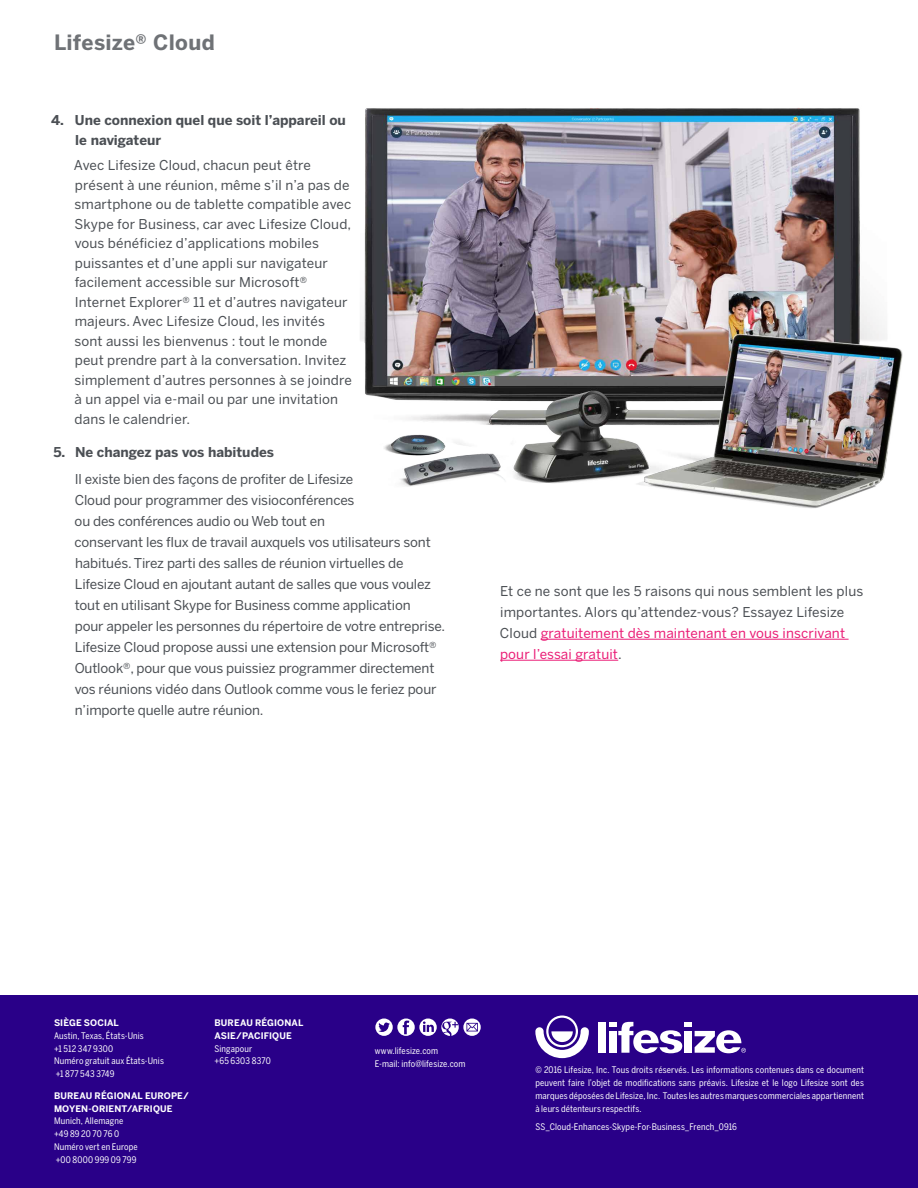
<style>
.page{position:relative;width:918px;height:1188px;background:#fff}
.page>*{position:absolute;margin:0;border:0;box-sizing:border-box;transform-origin:0 0}
.t1{font:700 21px "Benton Sans";letter-spacing:.01em;color:#6f7276}
.t2{font:13.5px/19.5px "Benton Sans";letter-spacing:.01em;color:#4b4f54}
.t3{font:13.5px/21px "Benton Sans";letter-spacing:-.01em;color:#4b4f54}
.t4{font:700 13.5px/19.5px "Benton Sans";color:#4b4f54}
.t5{font:9px/12.8px "Benton Sans Cond";letter-spacing:.015em;color:#fff}
.t6{font:700 9px/12.8px "Benton Sans";letter-spacing:.01em;color:#fff}
.s1{color:#ea1d76}
</style>
<div class="page">
<div style="left:0;top:996px;width:918px;height:192px;background:#290088"></div>
<svg style="left:535px;top:1016px;width:54px;height:42px"></svg>
<div style="left:609px;top:1022px;width:8px;height:5px;background:#fff"></div>
<div style="left:609px;top:1031px;width:8px;height:22px;background:#fff"></div>
<div style="left:598px;top:1022px;width:7px;height:31px;background:#fff"></div>
<div style="left:684px;top:1022px;width:8px;height:5px;background:#fff"></div>
<div style="left:684px;top:1031px;width:8px;height:22px;background:#fff"></div>
<svg style="left:695px;top:1030px;width:51px;height:23px"></svg>
<svg style="left:618px;top:1022px;width:64px;height:31px"></svg>
<svg style="left:375px;top:1019px;width:106px;height:17px"></svg>
<img style="left:360px;top:108px;width:543px;height:400px">
<hr style="left:541px;top:639px;width:308px;height:1px;background:#ea1d76">
<hr style="left:500px;top:660px;width:118px;height:1px;background:#ea1d76">
<h1 class="t1" style="left:54px;top:30px;width:162px">Lifesize® Cloud</h1>
<p class="t4" style="left:75px;top:111px;width:272px;text-indent:-24px">4. Une connexion quel que soit l’appareil ou le navigateur</p>
<p class="t2" style="left:74px;top:156px;width:279px">Avec Lifesize Cloud, chacun peut être présent à une réunion, même s’il n’a pas de smartphone ou de tablette compatible avec Skype for Business, car avec Lifesize Cloud, vous bénéficiez d’applications mobiles puissantes et d’une appli sur navigateur facilement accessible sur Microsoft® Internet Explorer® 11 et d’autres navigateur majeurs. Avec Lifesize Cloud, les invités sont aussi les bienvenus : tout le monde peut prendre part à la conversation. Invitez simplement d’autres personnes à se joindre à un appel via e-mail ou par une invitation dans le calendrier.</p>
<p class="t4" style="left:53px;top:442px;width:222px">5. Ne changez pas vos habitudes</p>
<p class="t3" style="left:75px;top:468px;width:372px">Il existe bien des façons de profiter de Lifesize<br>Cloud pour programmer des visioconférences<br>ou des conférences audio ou Web tout en<br>conservant les flux de travail auxquels vos utilisateurs sont habitués. Tirez parti des salles de réunion virtuelles de Lifesize Cloud en ajoutant autant de salles que vous voulez tout en utilisant Skype for Business comme application<br>pour appeler les personnes du répertoire de votre entreprise.<br>Lifesize Cloud propose aussi une extension pour Microsoft® Outlook®, pour que vous puissiez programmer directement vos réunions vidéo dans Outlook comme vous le feriez pour n’importe quelle autre réunion.</p>
<p class="t2" style="left:500px;top:580px;width:365px;line-height:21px">Et ce ne sont que les 5 raisons qui nous semblent les plus importantes. Alors qu’attendez-vous? Essayez Lifesize Cloud <span class="s1">gratuitement dès maintenant en vous inscrivant pour l’essai gratuit</span>.</p>
<p class="t6" style="left:54px;top:1016px;width:66px">SIÈGE SOCIAL</p>
<p class="t5" style="left:54px;top:1029px;width:111px">Austin, Texas, États-Unis<br>+1 512 347 9300<br>Numéro gratuit aux États-Unis +1 877 543 3749</p>
<p class="t6" style="left:54px;top:1089px;width:136px">BUREAU RÉGIONAL EUROPE/<br>MOYEN-ORIENT/AFRIQUE</p>
<p class="t5" style="left:54px;top:1115px;width:85px">Munich, Allemagne +49 89 20 70 76 0<br>Numéro vert en Europe +00 8000 999 09 799</p>
<p class="t6" style="left:214px;top:1016px;width:90px">BUREAU RÉGIONAL<br>ASIE/PACIFIQUE</p>
<p class="t5" style="left:214px;top:1042px;width:58px">Singapour<br>+65 6303 8370</p>
<p class="t5" style="left:375px;top:1045px;width:92px">www.lifesize.com<br>E-mail: info@lifesize.com</p>
<p class="t5" style="left:535px;top:1064px;width:330px;text-align:justify">© 2016 Lifesize, Inc. Tous droits réservés. Les informations contenues dans ce document peuvent faire l’objet de modifications sans préavis. Lifesize et le logo Lifesize sont des marques déposées de Lifesize, Inc. Toutes les autres marques commerciales appartiennent à leurs détenteurs respectifs.</p>
<p class="t5" style="left:535px;top:1121px;width:203px">SS_Cloud-Enhances-Skype-For-Business_French_0916</p>
</div>
